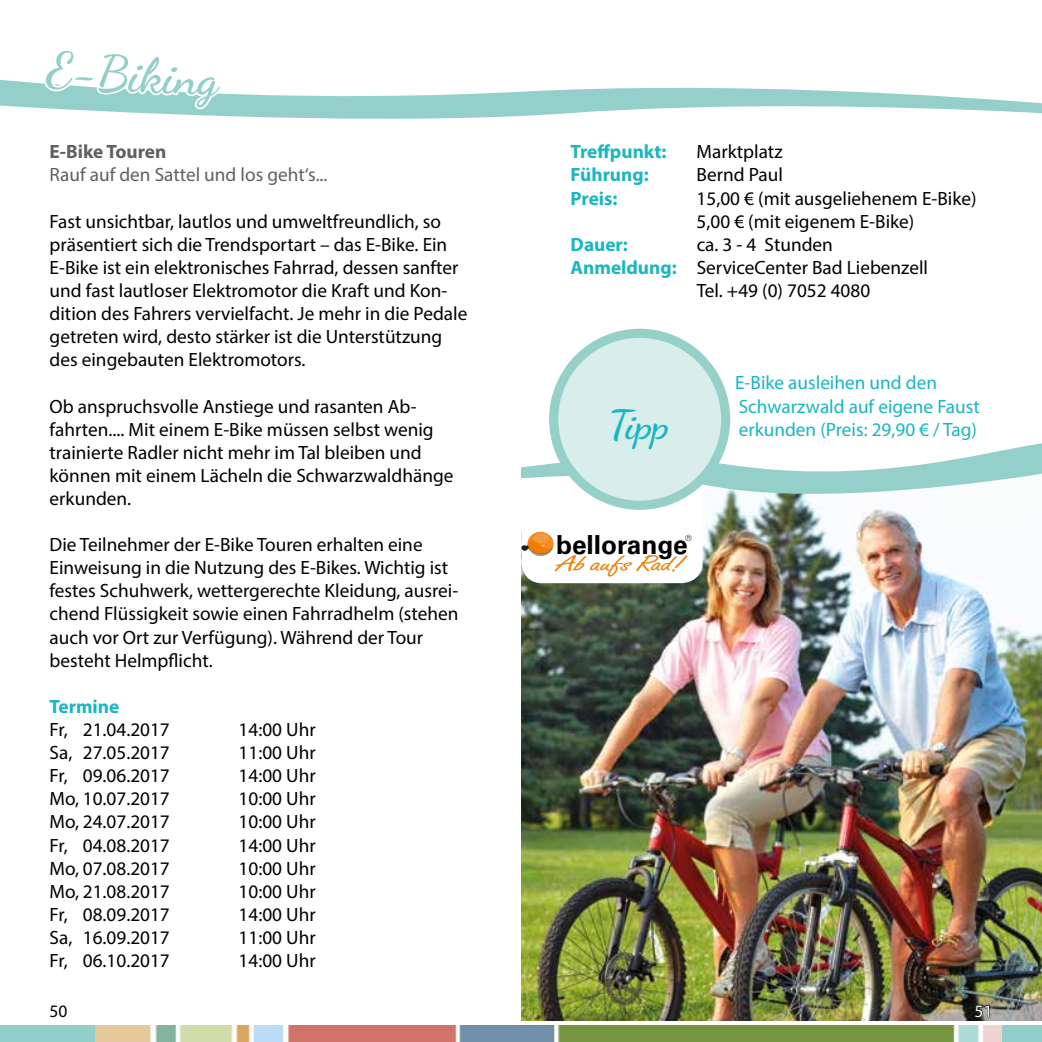
<style>
.page{position:relative;width:1042px;height:1042px;background:#fff}
.page>*{position:absolute;margin:0;border:0;box-sizing:border-box;transform-origin:0 0}
.t1{font:700 49px "Dancing Script";color:#94d0c9}
.t2{font:700 40.25px "Dancing Script";color:#1ab6c1}
.t3{font:700 26.25px "Univers LT Std";color:#000}
.t4{font:23.8px "Freestyle Script";color:#ef7d00;scale:1.67 1}
.t5{font:19.25px/23.1px "Myriad Pro";color:#000}
.t6{font:19.25px/23.1px "Myriad Pro";color:#19b6c2}
.t7{font:700 19.25px "Myriad Pro";color:#1ab6c1}
.t8{font:19.25px "Myriad Pro";color:#60605f}
.t9{font:700 19.25px "Myriad Pro";color:#60605f}
.t10{font:17.5px "Myriad Pro";color:#000}
.t11{font:17.5px "Myriad Pro";color:#fff}
.t12{font:100 ultra-condensed 8.58px "Univers LT Std";color:#000}
.s1{font-weight:700;color:#1ab6c1}
</style>
<div class="page">
<svg style="left:0;top:79px;width:1042px;height:40px"></svg>
<img style="left:521px;top:510px;width:521px;height:510px">
<div style="left:521px;top:474px;width:181px;height:109px;background:#fff;border-radius:21px"></div>
<svg style="left:521px;top:532px;width:32px;height:24px"></svg>
<svg style="left:521px;top:436px;width:521px;height:74px"></svg>
<div style="left:554px;top:333px;width:171px;height:172px;background:#d9edea;border-radius:50%"></div>
<div style="left:549px;top:329px;width:181px;height:181px;border:9px solid #95d0c9;border-radius:50%"></div>
<div style="left:0;top:1025px;width:1042px;height:17px;background:#93cfc8"></div>
<img style="left:96px;top:1025px;width:905px;height:17px">
<svg style="left:974px;top:1004px;width:16px;height:13px"></svg>
<svg style="left:42px;top:79px;width:182px;height:33px"></svg>
<h1 class="t1" style="left:131px;top:44px;width:71px;rotate:3deg">ikin</h1>
<p class="t9" style="left:50px;top:139px;width:118px">E-Bike Touren</p>
<p class="t8" style="left:50px;top:163px;width:279px">Rauf auf den Sattel und los geht‘s...</p>
<p class="t5" style="left:50px;top:209px;width:419px">Fast unsichtbar, lautlos und umweltfreundlich, so präsentiert sich die Trendsportart – das E-Bike. Ein E-Bike ist ein elektronisches Fahrrad, dessen sanfter und fast lautloser Elektromotor die Kraft und Kon&shy;dition des Fahrers vervielfacht. Je mehr in die Pedale getreten wird, desto stärker ist die Unterstützung des eingebauten Elektromotors.</p>
<p class="t5" style="left:50px;top:394px;width:405px">Ob anspruchsvolle Anstiege und rasanten Ab&shy;fahrten.... Mit einem E-Bike müssen selbst wenig trainierte Radler nicht mehr im Tal bleiben und können mit einem Lächeln die Schwarzwaldhänge erkunden.</p>
<p class="t5" style="left:50px;top:533px;width:410px">Die Teilnehmer der E-Bike Touren erhalten eine Einweisung in die Nutzung des E-Bikes. Wichtig ist festes Schuhwerk, wettergerechte Kleidung, ausrei&shy;chend Flüssigkeit sowie einen Fahrradhelm (stehen auch vor Ort zur Verfügung). Während der Tour besteht Helmpflicht.</p>
<p class="t7" style="left:50px;top:694px;width:71px">Termine</p>
<p class="t5" style="left:50px;top:717px;width:122px">Fr, 21.04.2017</p>
<p class="t5" style="left:239px;top:717px;width:78px">14:00 Uhr</p>
<p class="t5" style="left:50px;top:741px;width:122px">Sa, 27.05.2017</p>
<p class="t5" style="left:239px;top:741px;width:78px">11:00 Uhr</p>
<p class="t5" style="left:50px;top:764px;width:122px">Fr, 09.06.2017</p>
<p class="t5" style="left:239px;top:764px;width:78px">14:00 Uhr</p>
<p class="t5" style="left:50px;top:787px;width:122px">Mo, 10.07.2017</p>
<p class="t5" style="left:239px;top:787px;width:78px">10:00 Uhr</p>
<p class="t5" style="left:50px;top:810px;width:122px">Mo, 24.07.2017</p>
<p class="t5" style="left:239px;top:810px;width:78px">10:00 Uhr</p>
<p class="t5" style="left:50px;top:833px;width:122px">Fr, 04.08.2017</p>
<p class="t5" style="left:239px;top:833px;width:78px">14:00 Uhr</p>
<p class="t5" style="left:50px;top:856px;width:122px">Mo, 07.08.2017</p>
<p class="t5" style="left:239px;top:856px;width:78px">10:00 Uhr</p>
<p class="t5" style="left:50px;top:879px;width:122px">Mo, 21.08.2017</p>
<p class="t5" style="left:239px;top:879px;width:78px">10:00 Uhr</p>
<p class="t5" style="left:50px;top:902px;width:122px">Fr, 08.09.2017</p>
<p class="t5" style="left:239px;top:902px;width:78px">14:00 Uhr</p>
<p class="t5" style="left:50px;top:925px;width:122px">Sa, 16.09.2017</p>
<p class="t5" style="left:239px;top:925px;width:78px">11:00 Uhr</p>
<p class="t5" style="left:50px;top:948px;width:122px">Fr, 06.10.2017</p>
<p class="t5" style="left:239px;top:948px;width:78px">14:00 Uhr</p>
<p class="t7" style="left:570px;top:139px;width:97px">Treffpunkt:</p>
<p class="t5" style="left:696px;top:140px;width:87px">Marktplatz</p>
<p class="t7" style="left:570px;top:162px;width:80px">Führung:</p>
<p class="t5" style="left:696px;top:163px;width:88px">Bernd Paul</p>
<p class="t7" style="left:570px;top:185px;width:48px">Preis:</p>
<p class="t5" style="left:696px;top:186px;width:281px">15,00 € (mit ausgeliehenem E-Bike)<br>5,00 € (mit eigenem E-Bike)</p>
<p class="t7" style="left:570px;top:232px;width:59px">Dauer:</p>
<p class="t5" style="left:697px;top:232px;width:138px">ca. 3 - 4 Stunden</p>
<p class="t5" style="left:571px;top:255px;width:359px"><span class="s1">Anmeldung:</span> ServiceCenter Bad Liebenzell</p>
<p class="t5" style="left:697px;top:279px;width:175px">Tel. +49 (0) 7052 4080</p>
<h2 class="t2" style="left:608px;top:399px;width:62px">Tipp</h2>
<h3 class="t3" style="left:556px;top:529px;width:133px">bellorange</h3>
<p class="t12" style="left:685px;top:533px;width:8px">®</p>
<p class="t4" style="left:557px;top:551px;width:77px">Ab aufs Rad!</p>
<p class="t6" style="left:735px;top:371px;width:246px">E-Bike ausleihen und den<br>Schwarzwald auf eigene Faust erkunden (Preis: 29,90 € / Tag)</p>
<p class="t10" style="left:50px;top:1000px;width:19px">50</p>
<p class="t11" style="left:974px;top:1000px;width:19px">51</p>
</div>
